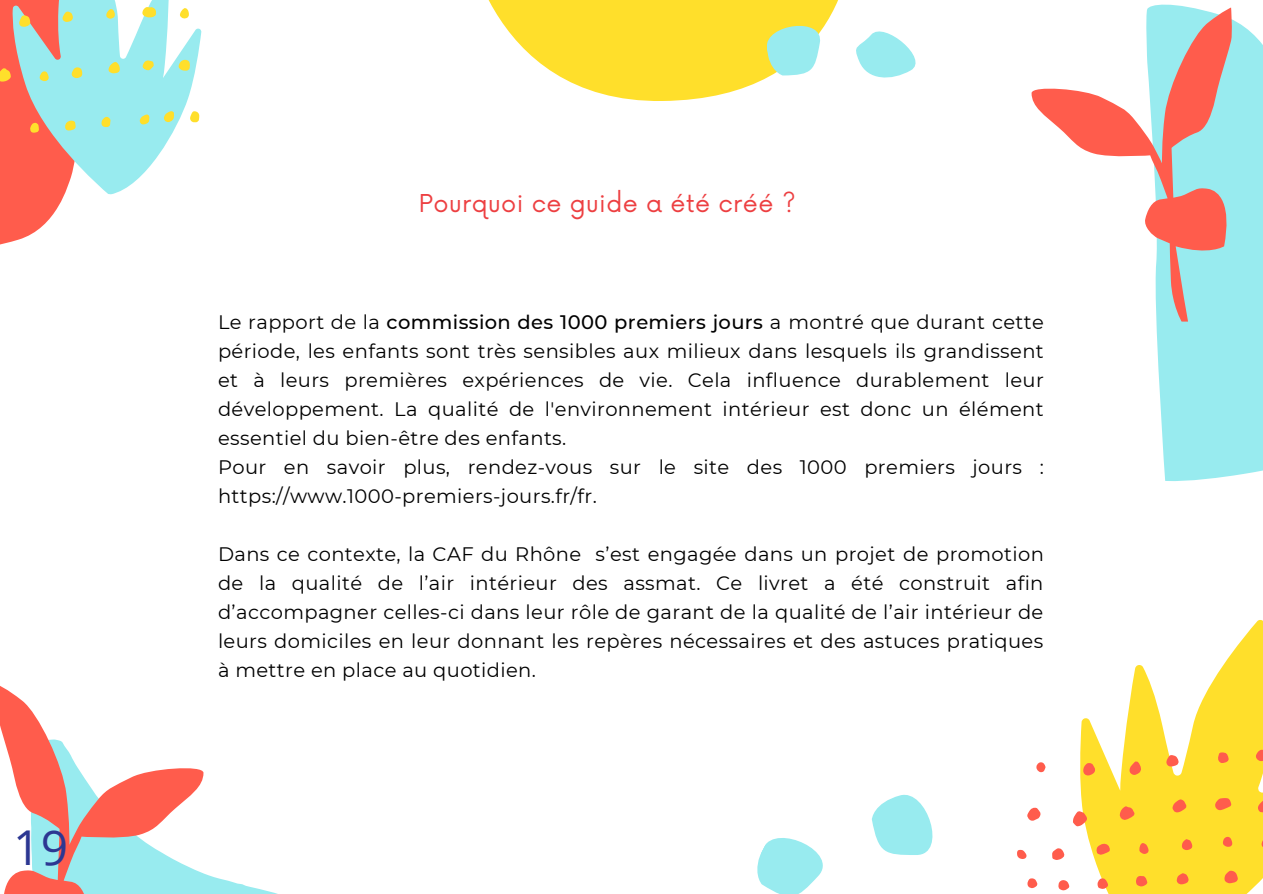
<style>
.page{position:relative;width:1263px;height:894px;background:#fff}
.page>*{position:absolute;margin:0;border:0;box-sizing:border-box;transform-origin:0 0}
.t1{font:48px "Open Sans";color:#2c3792}
.t2{font:24px "Now";letter-spacing:.02em;color:#ed3f41}
.t3{font:19.5px/29px "Montserrat";letter-spacing:.02em;color:#000}
.s1{font-weight:500}
</style>
<div class="page">
<svg style="left:1148px;top:4px;width:115px;height:477px;background:#a4edf0"></svg>
<svg style="left:488px;top:0;width:269px;height:101px;fill:#ffdf2b"></svg>
<svg style="left:1031px;top:8px;width:202px;height:313px"></svg>
<svg style="left:203px;top:772px;width:72px;height:121px"></svg>
<svg style="left:0;top:686px;width:203px;height:207px"></svg>
<svg style="left:1080px;top:620px;width:183px;height:273px;fill:#ffdf2b"></svg>
<svg style="left:757px;top:794px;width:176px;height:99px"></svg>
<svg style="left:1215px;top:797px;width:16px;height:13px"></svg>
<svg style="left:1073px;top:810px;width:14px;height:16px"></svg>
<svg style="left:1120px;top:806px;width:15px;height:13px"></svg>
<svg style="left:1224px;top:870px;width:14px;height:13px"></svg>
<svg style="left:1172px;top:799px;width:14px;height:13px"></svg>
<svg style="left:1027px;top:807px;width:14px;height:14px"></svg>
<svg style="left:1256px;top:749px;width:7px;height:12px"></svg>
<svg style="left:1083px;top:762px;width:12px;height:13px"></svg>
<svg style="left:1096px;top:843px;width:14px;height:11px"></svg>
<svg style="left:1129px;top:761px;width:12px;height:14px"></svg>
<svg style="left:1052px;top:848px;width:13px;height:11px"></svg>
<svg style="left:1257px;top:799px;width:6px;height:13px"></svg>
<svg style="left:1166px;top:754px;width:13px;height:12px"></svg>
<svg style="left:1177px;top:872px;width:12px;height:12px"></svg>
<svg style="left:1136px;top:875px;width:11px;height:11px"></svg>
<svg style="left:1218px;top:752px;width:11px;height:10px"></svg>
<svg style="left:1261px;top:837px;width:2px;height:11px"></svg>
<svg style="left:1182px;top:838px;width:10px;height:11px"></svg>
<svg style="left:1058px;top:880px;width:11px;height:10px"></svg>
<svg style="left:1097px;top:877px;width:11px;height:12px"></svg>
<svg style="left:1139px;top:842px;width:10px;height:12px"></svg>
<svg style="left:1223px;top:836px;width:9px;height:10px"></svg>
<svg style="left:1027px;top:878px;width:10px;height:10px"></svg>
<svg style="left:1036px;top:762px;width:9px;height:10px"></svg>
<svg style="left:1017px;top:849px;width:10px;height:10px"></svg>
<svg style="left:757px;top:0;width:159px;height:83px"></svg>
<svg style="left:0;top:0;width:202px;height:245px"></svg>
<h1 class="t1" style="left:13px;top:813px;width:56px">19</h1>
<p class="t2" style="left:419px;top:190px;width:379px">Pourquoi ce guide a été créé ?</p>
<p class="t3" style="left:218px;top:307px;width:827px">Le rapport de la <span class="s1">commission des 1000 premiers jours</span> a montré que durant cette période, les enfants sont très sensibles aux milieux dans lesquels ils grandissent et à leurs premières expériences de vie. Cela influence durablement leur développement. La qualité de l'environnement intérieur est donc un élément essentiel du bien-être des enfants.<br>Pour en savoir plus, rendez-vous sur le site des 1000 premiers jours : https://www.1000-premiers-jours.fr/fr.</p>
<p class="t3" style="left:218px;top:539px;width:827px;text-align:justify">Dans ce contexte, la CAF du Rhône s’est engagée dans un projet de promotion de la qualité de l’air intérieur des assmat. Ce livret a été construit afin d’accompagner celles-ci dans leur rôle de garant de la qualité de l’air intérieur de leurs domiciles en leur donnant les repères nécessaires et des astuces pratiques à mettre en place au quotidien.</p>
</div>
